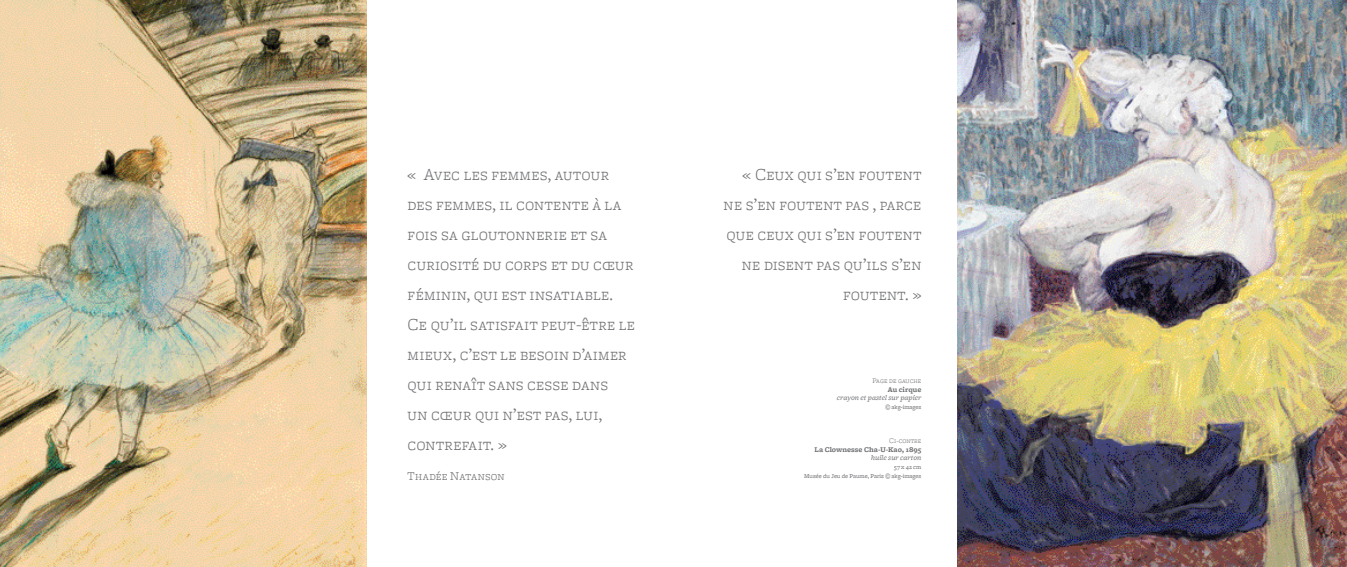
<style>
.page{position:relative;width:1347px;height:567px;background:#fff}
.page>*{position:absolute;margin:0;border:0;box-sizing:border-box;transform-origin:0 0}
.t1{font:17.5px/30px "Freight Micro Light SC";letter-spacing:.01em;color:#6d6e71;text-align:right}
.t2{font:12.5px "Freight Micro Light SC";letter-spacing:.005em;color:#6d6e71}
.t3{font:italic 7.5px "Freight Micro";color:#6d6e71}
.t4{font:700 7.5px "Freight Micro";color:#6d6e71}
.t5{font:7.5px "Freight Micro Light SC";color:#6d6e71}
.t6{font:6.25px/8.8px "Freight Micro";color:#6d6e71;text-align:right}
</style>
<div class="page">
<img style="left:957px;top:0;width:389px;height:567px">
<img style="left:0;top:0;width:366px;height:567px">
<p class="t1" style="left:407px;top:160px;width:229px;text-align:left">« Avec les femmes, autour des femmes, il contente à la fois sa gloutonnerie et sa curiosité du corps et du cœur féminin, qui est insatiable.<br>Ce qu’il satisfait peut-être le mieux, c’est le besoin d’aimer qui renaît sans cesse dans<br>un cœur qui n’est pas, lui, contrefait. »</p>
<p class="t2" style="left:407px;top:469px;width:98px">Thadée Natanson</p>
<p class="t1" style="left:723px;top:160px;width:199px">« Ceux qui s’en foutent ne s’en foutent pas , parce que ceux qui s’en foutent ne disent pas qu’ils s’en foutent. »</p>
<p class="t5" style="left:872px;top:376px;width:50px">Page de gauche</p>
<p class="t4" style="left:887px;top:385px;width:35px">Au cirque</p>
<p class="t3" style="left:837px;top:394px;width:86px">crayon et pastel sur papier</p>
<p class="t6" style="left:885px;top:403px;width:38px">© akg-images</p>
<p class="t5" style="left:889px;top:436px;width:34px">Ci-contre</p>
<p class="t4" style="left:814px;top:445px;width:108px">La Clownesse Cha-U-Kao, 1895</p>
<p class="t3" style="left:871px;top:454px;width:52px">huile sur carton</p>
<p class="t6" style="left:804px;top:463px;width:119px">57 x 42 cm<br>Musée du Jeu de Paume, Paris © akg-images</p>
</div>
